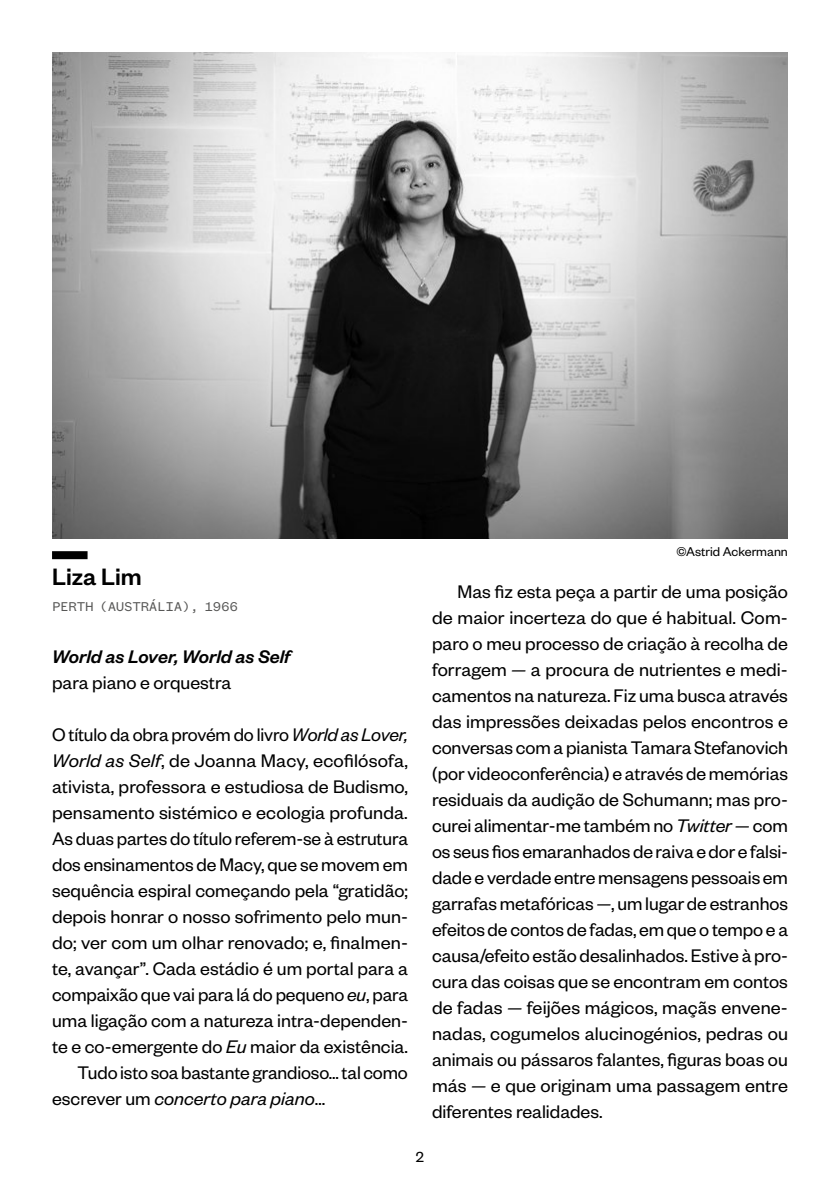
<style>
.page{position:relative;width:840px;height:1191px;background:#fff}
.page>*{position:absolute;margin:0;border:0;box-sizing:border-box;transform-origin:0 0}
.t1{font:500 26px "Founders Grotesk";color:#000}
.t2{font:20px/26px "Founders Grotesk";color:#000;text-align:justify}
.t3{font:italic 20px "Founders Grotesk";color:#000}
.t4{font:italic 500 20px "Founders Grotesk";color:#000}
.t5{font:16px "Founders Grotesk";color:#000}
.t6{font:14px "Founders Grotesk Mono";letter-spacing:-.025em;color:#575756}
.t7{font:14px "Founders Grotesk";color:#000}
.s1{font-style:italic}
.s2{font-style:normal}
</style>
<div class="page">
<div style="left:52px;top:551px;width:35px;height:8px;background:#000"></div>
<img style="left:52px;top:52px;width:735px;height:487px">
<h1 class="t1" style="left:52px;top:560px;width:91px">Liza Lim</h1>
<p class="t6" style="left:52px;top:599px;width:187px">PERTH (AUSTRÁLIA), 1966</p>
<p class="t4" style="left:52px;top:644px;width:239px">World as Lover, World as Self</p>
<p class="t2" style="left:52px;top:669px;width:181px">para piano e orquestra</p>
<p class="t2" style="left:52px;top:721px;width:357px">O título da obra provém do livro <span class="s1">World as Lover,</span></p>
<p class="t2" style="left:52px;top:747px;width:357px"><span class="s1">World as Self</span>, de Joanna Macy, ecofilósofa,</p>
<p class="t2" style="left:52px;top:773px;width:357px">ativista, professora e estudiosa de Budismo,</p>
<p class="t2" style="left:52px;top:799px;width:357px">pensamento sistémico e ecologia profunda.</p>
<p class="t2" style="left:52px;top:825px;width:357px">As duas partes do título referem-se à estrutura</p>
<p class="t2" style="left:52px;top:851px;width:357px">dos ensinamentos de Macy, que se movem em</p>
<p class="t2" style="left:52px;top:877px;width:357px">sequência espiral começando pela “gratidão;</p>
<p class="t2" style="left:52px;top:903px;width:357px">depois honrar o nosso sofrimento pelo mun-</p>
<p class="t2" style="left:52px;top:929px;width:357px">do; ver com um olhar renovado; e, finalmen-</p>
<p class="t2" style="left:52px;top:955px;width:357px">te, avançar”. Cada estádio é um portal para a</p>
<p class="t2" style="left:52px;top:981px;width:357px">compaixão que vai para lá do pequeno <span class="s1">eu</span>, para</p>
<p class="t2" style="left:52px;top:1007px;width:357px">uma ligação com a natureza intra-dependen-</p>
<p class="t2" style="left:52px;top:1033px;width:357px">te e co-emergente do <span class="s1">Eu</span> maior da existência.</p>
<p class="t2" style="left:78px;top:1059px;width:331px">Tudo isto soa bastante grandioso... tal como</p>
<p class="t3" style="left:52px;top:1086px;width:275px"><span class="s2">escrever um</span> concerto para piano<span class="s2">…</span></p>
<p class="t7" style="left:676px;top:543px;width:113px">©Astrid Ackermann</p>
<p class="t2" style="left:432px;top:578px;width:357px;text-indent:26px">Mas fiz esta peça a partir de uma posição de maior incerteza do que é habitual. Com&shy;paro o meu processo de criação à recolha de forragem <span class="s1">—</span> a procura de nutrientes e medi&shy;camentos na natureza. Fiz uma busca através das impressões deixadas pelos encontros e conversas com a pianista Tamara Stefanovich (por videoconferência) e através de memórias residuais da audição de Schumann; mas pro&shy;curei alimentar-me também no <span class="s1">Twitter —</span> com os seus fios emaranhados de raiva e dor e falsi&shy;dade e verdade entre mensagens pessoais em garrafas metafóricas <span class="s1">—</span>, um lugar de estranhos efeitos de contos de fadas, em que o tempo e a causa/efeito estão desalinhados. Estive à pro&shy;cura das coisas que se encontram em contos de fadas <span class="s1">—</span> feijões mágicos, maçãs envene&shy;nadas, cogumelos alucinogénios, pedras ou animais ou pássaros falantes, figuras boas ou más <span class="s1">—</span> e que originam uma passagem entre diferentes realidades.</p>
<p class="t5" style="left:415px;top:1147px;width:10px">2</p>
</div>
